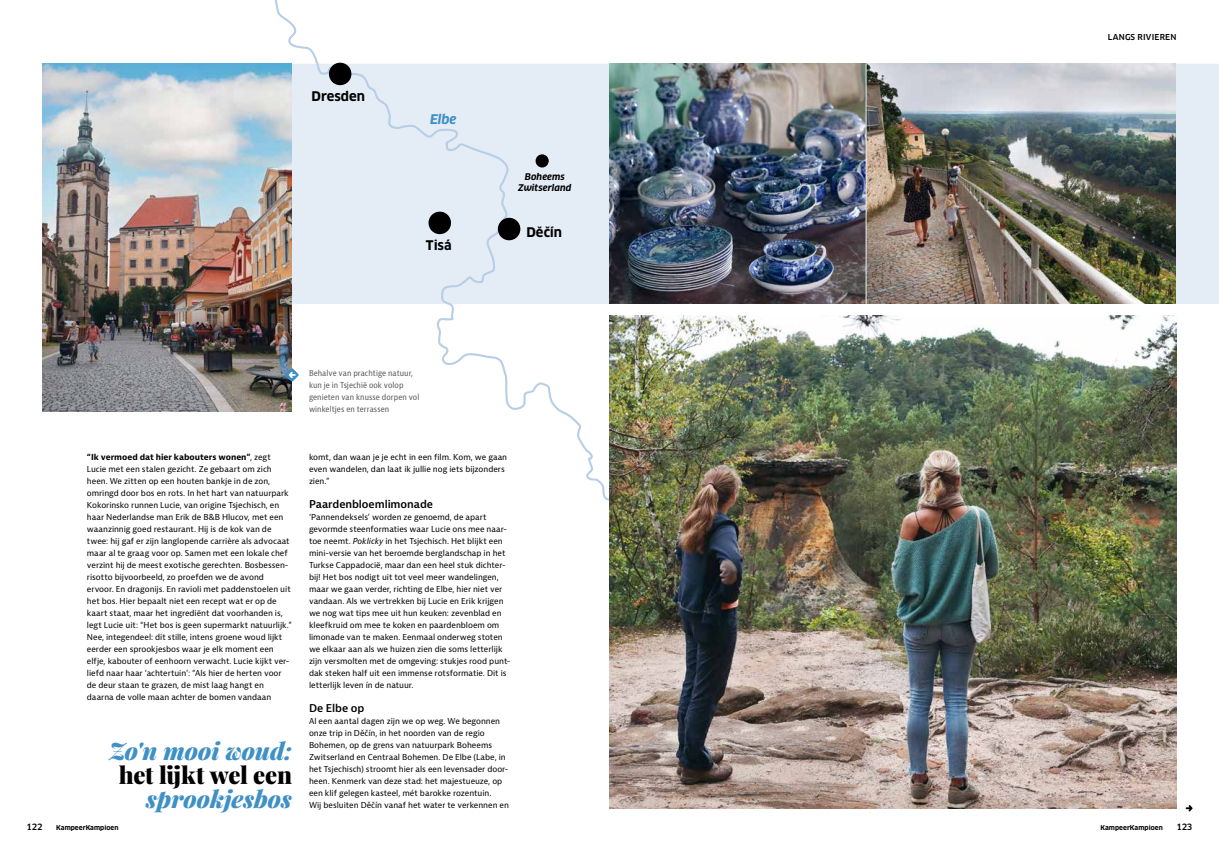
<style>
.page{position:relative;width:1219px;height:851px;background:#fff}
.page>*{position:absolute;margin:0;border:0;box-sizing:border-box;transform-origin:0 0}
.t1{font:italic 900 24px "Playfair Display";color:#3e90c5}
.t2{font:900 24px "Playfair Display";letter-spacing:-.015em;color:#000}
.t3{font:700 13px "Clan Pro";letter-spacing:-.005em;color:#000}
.t4{font:italic 700 13px "Clan Pro";color:#3e90c5}
.t5{font:600 10.5px "Bernina Sans";letter-spacing:-.01em;color:#000}
.t6{font:italic 700 9px/10.3px "Clan Pro";letter-spacing:.01em;color:#000;text-align:center}
.t7{font:500 8.5px "Clan Pro";letter-spacing:-.03em;color:#000}
.t8{font:8px/12px "Bernina Sans";letter-spacing:-.005em;color:#000}
.t9{font:condensed 8px/12px "Bernina Sans";letter-spacing:.005em;color:#595758}
.t10{font:500 8px "Clan Pro";letter-spacing:.025em;color:#000}
.t11{font:700 6.5px "Clan Pro";letter-spacing:.005em;color:#000}
.s1{font-weight:700}
.s2{font-style:italic}
</style>
<div class="page">
<div style="left:1176px;top:64px;width:43px;height:240px;background:#e4ecf5"></div>
<svg style="left:1185px;top:805px;width:8px;height:7px"></svg>
<svg style="left:271px;top:0;width:472px;height:501px"></svg>
<div style="left:429px;top:212px;width:22px;height:22px;background:#000;border-radius:50%"></div>
<div style="left:536px;top:154px;width:13px;height:13px;background:#000;border-radius:50%"></div>
<div style="left:498px;top:218px;width:22px;height:22px;background:#000;border-radius:50%"></div>
<div style="left:329px;top:63px;width:22px;height:22px;background:#000;border-radius:50%"></div>
<img style="left:609px;top:316px;width:567px;height:492px">
<img style="left:609px;top:64px;width:257px;height:240px">
<img style="left:43px;top:64px;width:249px;height:348px">
<img style="left:867px;top:64px;width:309px;height:240px">
<hr style="left:866px;top:64px;width:1px;height:240px;background:#e4ecf5">
<svg style="left:285px;top:368px;width:14px;height:13px"></svg>
<h2 class="t3" style="left:312px;top:88px;width:55px">Dresden</h2>
<h2 class="t4" style="left:430px;top:112px;width:28px">Elbe</h2>
<h2 class="t3" style="left:426px;top:238px;width:27px">Tisá</h2>
<p class="t6" style="left:518px;top:172px;width:55px">Boheems<br>Zwitserland</p>
<h2 class="t3" style="left:526px;top:224px;width:37px">Děčín</h2>
<p class="t9" style="left:309px;top:367px;width:112px">Behalve van prachtige natuur, kun je in Tsjechië ook volop genieten van knusse dorpen vol winkeltjes en terrassen</p>
<p class="t8" style="left:87px;top:451px;width:206px"><span class="s1">“Ik vermoed dat hier kabouters wonen”</span>, zegt Lucie met een stalen gezicht. Ze gebaart om zich heen. We zitten op een houten bankje in de zon, omringd door bos en rots. In het hart van natuurpark Kokorinsko runnen Lucie, van origine Tsjechisch, en haar Nederlandse man Erik de B&amp;B Hlucov, met een waanzinnig goed restaurant. Hij is de kok van de twee: hij gaf er zijn langlopende carrière als advocaat maar al te graag voor op. Samen met een lokale chef verzint hij de meest exotische gerechten. Bosbessen&shy;risotto bijvoorbeeld, zo proefden we de avond ervoor. En dragonijs. En ravioli met paddenstoelen uit het bos. Hier bepaalt niet een recept wat er op de kaart staat, maar het ingrediënt dat voorhanden is, legt Lucie uit: “Het bos is geen supermarkt natuurlijk.” Nee, integendeel: dit stille, intens groene woud lijkt eerder een sprookjesbos waar je elk moment een elfje, kabouter of eenhoorn verwacht. Lucie kijkt ver&shy;liefd naar haar ‘achtertuin’: “Als hier de herten voor de deur staan te grazen, de mist laag hangt en daarna de volle maan achter de bomen vandaan</p>
<p class="t8" style="left:309px;top:451px;width:200px">komt, dan waan je je echt in een film. Kom, we gaan even wandelen, dan laat ik jullie nog iets bijzonders zien.”</p>
<h3 class="t5" style="left:309px;top:497px;width:126px">Paardenbloemlimonade</h3>
<p class="t8" style="left:309px;top:511px;width:203px">‘Pannendeksels’ worden ze genoemd, de apart gevormde steenformaties waar Lucie ons mee naar&shy;toe neemt. <span class="s2">Poklicky</span> in het Tsjechisch. Het blijkt een mini-versie van het beroemde berglandschap in het Turkse Cappadocië, maar dan een heel stuk dichter&shy;bij! Het bos nodigt uit tot veel meer wandelingen, maar we gaan verder, richting de Elbe, hier niet ver vandaan. Als we vertrekken bij Lucie en Erik krijgen we nog wat tips mee uit hun keuken: zevenblad en kleefkruid om mee te koken en paardenbloem om limonade van te maken. Eenmaal onderweg stoten we elkaar aan als we huizen zien die soms letterlijk zijn versmolten met de omgeving: stukjes rood punt&shy;dak steken half uit een immense rotsformatie. Dit is letterlijk leven ín de natuur.</p>
<h3 class="t5" style="left:309px;top:701px;width:57px">De Elbe op</h3>
<p class="t8" style="left:309px;top:715px;width:201px">Al een aantal dagen zijn we op weg. We begonnen onze trip in Děčín, in het noorden van de regio Bohemen, op de grens van natuurpark Boheems Zwitserland en Centraal Bohemen. De Elbe (Labe, in het Tsjechisch) stroomt hier als een levensader door&shy;heen. Kenmerk van deze stad: het majestueuze, op een klif gelegen kasteel, mét barokke rozentuin.<br>Wij besluiten Děčín vanaf het water te verkennen en</p>
<h1 class="t1" style="left:109px;top:731px;width:184px">Zo'n mooi woud:</h1>
<h1 class="t2" style="left:119px;top:756px;width:175px">het lijkt wel een</h1>
<h1 class="t1" style="left:146px;top:779px;width:147px">sprookjesbos</h1>
<p class="t10" style="left:1108px;top:32px;width:70px">LANGS RIVIEREN</p>
<p class="t7" style="left:27px;top:822px;width:17px">122</p>
<p class="t11" style="left:56px;top:823px;width:64px">KampeerKampioen</p>
<p class="t11" style="left:1100px;top:823px;width:64px">KampeerKampioen</p>
<p class="t7" style="left:1176px;top:822px;width:17px">123</p>
</div>
